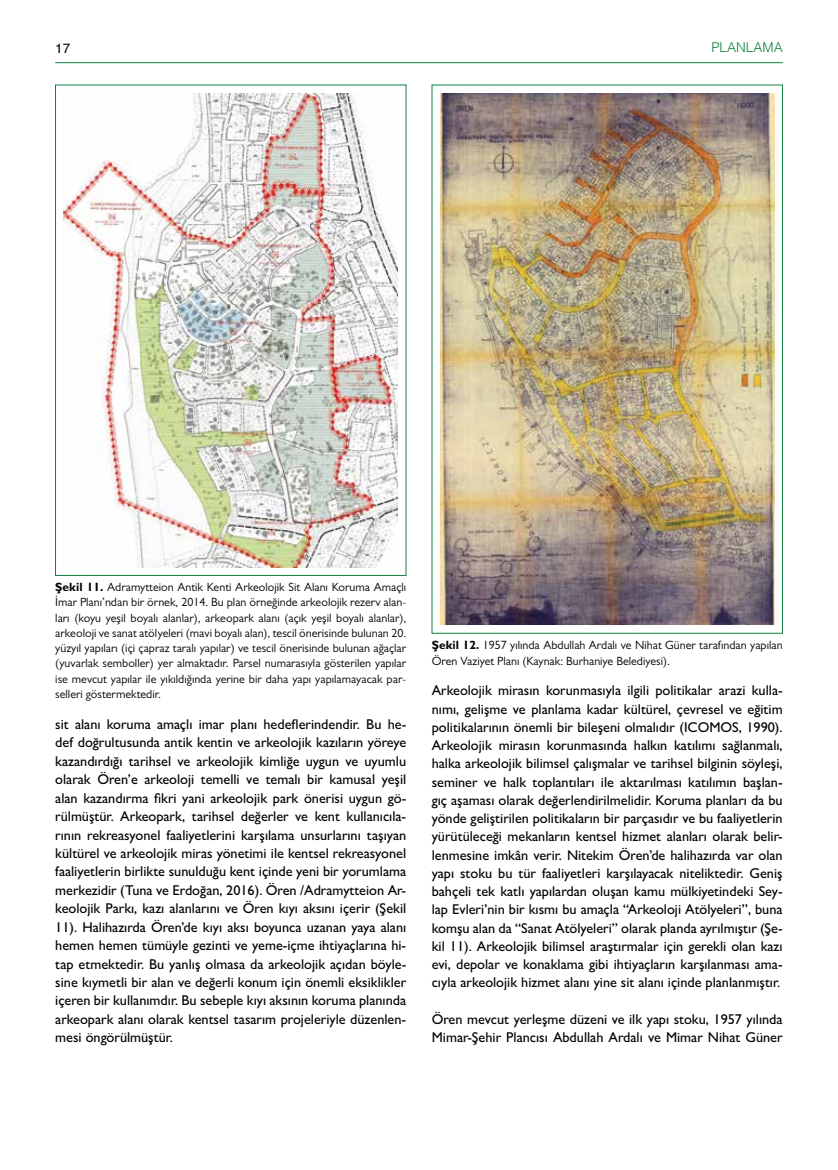
<style>
.page{position:relative;width:838px;height:1170px;background:#fff}
.page>*{position:absolute;margin:0;border:0;box-sizing:border-box;transform-origin:0 0}
.t1{font:500 14.25px/18.5px "Gill Sans MT Pro";color:#000;text-align:justify}
.t2{font:300 13.5px "Helvetica";color:#0f8140}
.t3{font:13.5px "Helvetica";color:#000}
.t4{font:12px/15.3px "Gill Sans MT Pro";color:#000;text-align:justify}
.s1{font-weight:700}
</style>
<div class="page">
<hr style="left:55px;top:62px;width:727px;height:1px;background:#0f8140">
<img style="left:64px;top:93px;width:334px;height:474px">
<img style="left:440px;top:93px;width:334px;height:532px">
<p class="t3" style="left:55px;top:37px;width:17px">17</p>
<p class="t2" style="left:711px;top:36px;width:73px">PLANLAMA</p>
<p class="t4" style="left:55px;top:579px;width:352px"><span class="s1">Şekil 11.</span> Adramytteion Antik Kenti Arkeolojik Sit Alanı Koruma Amaçlı İmar Planı’ndan bir örnek, 2014. Bu plan örneğinde arkeolojik rezerv alan&shy;ları (koyu yeşil boyalı alanlar), arkeopark alanı (açık yeşil boyalı alanlar), arkeoloji ve sanat atölyeleri (mavi boyalı alan), tescil önerisinde bulunan 20. yüzyıl yapıları (içi çapraz taralı yapılar) ve tescil önerisinde bulunan ağaçlar (yuvarlak semboller) yer almaktadır. Parsel numarasıyla gösterilen yapılar ise mevcut yapılar ile yıkıldığında yerine bir daha yapı yapılamayacak par&shy;selleri göstermektedir.</p>
<p class="t1" style="left:55px;top:714px;width:352px">sit alanı koruma amaçlı imar planı hedeflerindendir. Bu he&shy;def doğrultusunda antik kentin ve arkeolojik kazıların yöreye kazandırdığı tarihsel ve arkeolojik kimliğe uygun ve uyumlu olarak Ören’e arkeoloji temelli ve temalı bir kamusal yeşil alan kazandırma fikri yani arkeolojik park önerisi uygun gö&shy;rülmüştür. Arkeopark, tarihsel değerler ve kent kullanıcıla&shy;rının rekreasyonel faaliyetlerini karşılama unsurlarını taşıyan kültürel ve arkeolojik miras yönetimi ile kentsel rekreasyonel faaliyetlerin birlikte sunulduğu kent içinde yeni bir yorumlama merkezidir (Tuna ve Erdoğan, 2016). Ören /Adramytteion Ar&shy;keolojik Parkı, kazı alanlarını ve Ören kıyı aksını içerir (Şekil 11). Halihazırda Ören’de kıyı aksı boyunca uzanan yaya alanı hemen hemen tümüyle gezinti ve yeme-içme ihtiyaçlarına hi&shy;tap etmektedir. Bu yanlış olmasa da arkeolojik açıdan böyle&shy;sine kıymetli bir alan ve değerli konum için önemli eksiklikler içeren bir kullanımdır. Bu sebeple kıyı aksının koruma planında arkeopark alanı olarak kentsel tasarım projeleriyle düzenlen&shy;mesi öngörülmüştür.</p>
<p class="t4" style="left:432px;top:637px;width:352px"><span class="s1">Şekil 12.</span> 1957 yılında Abdullah Ardalı ve Nihat Güner tarafından yapılan<br>Ören Vaziyet Planı (Kaynak: Burhaniye Belediyesi).</p>
<p class="t1" style="left:432px;top:681px;width:352px">Arkeolojik mirasın korunmasıyla ilgili politikalar arazi kulla&shy;nımı, gelişme ve planlama kadar kültürel, çevresel ve eğitim politikalarının önemli bir bileşeni olmalıdır (ICOMOS, 1990).<br>Arkeolojik mirasın korunmasında halkın katılımı sağlanmalı, halka arkeolojik bilimsel çalışmalar ve tarihsel bilginin söyleşi, seminer ve halk toplantıları ile aktarılması katılımın başlan&shy;gıç aşaması olarak değerlendirilmelidir. Koruma planları da bu yönde geliştirilen politikaların bir parçasıdır ve bu faaliyetlerin yürütüleceği mekanların kentsel hizmet alanları olarak belir&shy;lenmesine imkân verir. Nitekim Ören’de halihazırda var olan yapı stoku bu tür faaliyetleri karşılayacak niteliktedir. Geniş bahçeli tek katlı yapılardan oluşan kamu mülkiyetindeki Sey&shy;lap Evleri’nin bir kısmı bu amaçla “Arkeoloji Atölyeleri”, buna komşu alan da “Sanat Atölyeleri” olarak planda ayrılmıştır (Şe&shy;kil 11). Arkeolojik bilimsel araştırmalar için gerekli olan kazı evi, depolar ve konaklama gibi ihtiyaçların karşılanması ama&shy;cıyla arkeolojik hizmet alanı yine sit alanı içinde planlanmıştır.</p>
<p class="t1" style="left:432px;top:1009px;width:352px">Ören mevcut yerleşme düzeni ve ilk yapı stoku, 1957 yılında<br>Mimar-Şehir Plancısı Abdullah Ardalı ve Mimar Nihat Güner</p>
</div>
